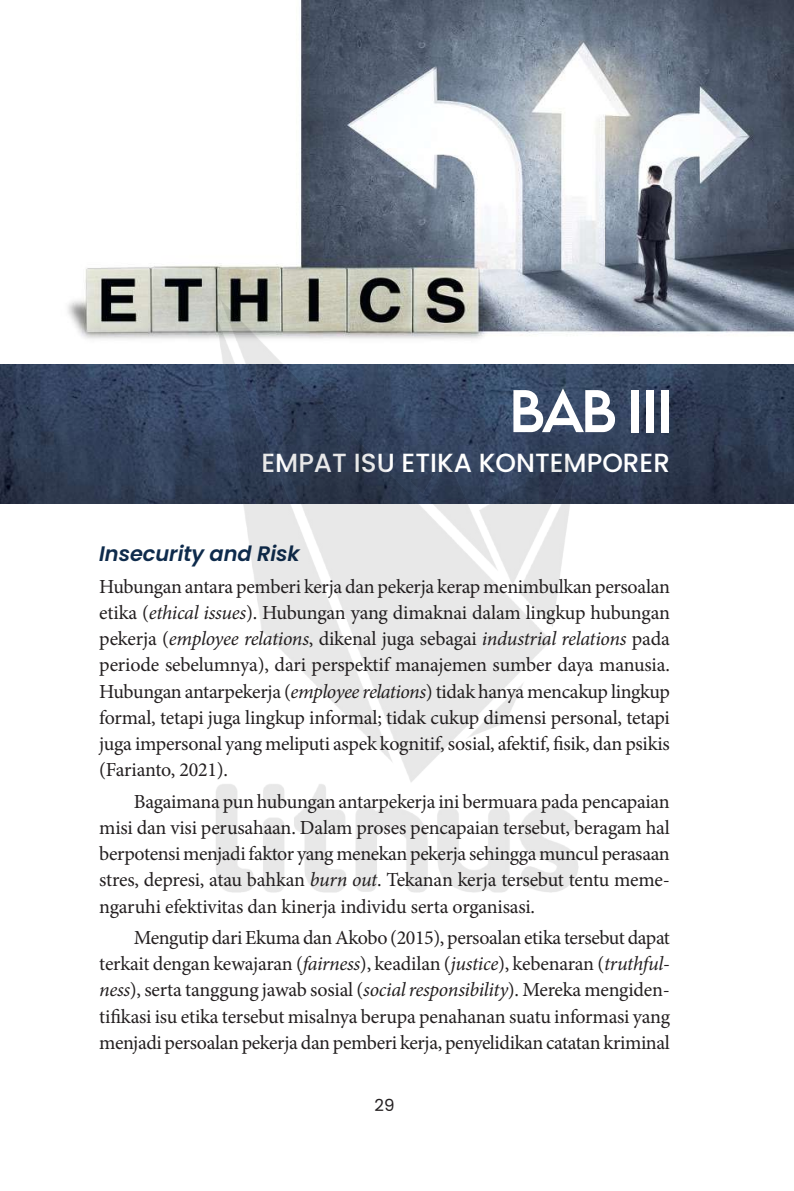
<style>
.page{position:relative;width:794px;height:1191px;background:#fff}
.page>*{position:absolute;margin:0;border:0;box-sizing:border-box;transform-origin:0 0}
.t1{font:56px "Ubiquitous";letter-spacing:.035em;color:#fff}
.t2{font:500 26.25px "Poppins";color:#fff}
.t3{font:italic 600 21px "Poppins";letter-spacing:-.005em;color:#0e2b4c}
.t4{font:19.95px/26.2px "Minion Pro";letter-spacing:-.015em;color:#231f20;text-align:justify}
.t5{font:16.62px "Poppins";color:#231f20}
.s1{font-style:italic}
</style>
<div class="page">
<img style="left:0;top:0;width:794px;height:893px">
<img style="left:1px;top:365px;width:792px;height:139px">
<img style="left:215px;top:298px;width:364px;height:594px">
<h1 class="t1" style="left:512px;top:376px;width:159px">BAB III</h1>
<h2 class="t2" style="left:261px;top:448px;width:410px">EMPAT ISU ETIKA KONTEMPORER</h2>
<p class="t3" style="left:99px;top:542px;width:202px">Insecurity and Risk</p>
<p class="t4" style="left:99px;top:573px;width:572px">Hubungan antara pemberi kerja dan pekerja kerap menimbulkan persoalan etika (<span class="s1">ethical issues</span>). Hubungan yang dimaknai dalam lingkup hubungan pekerja (<span class="s1">employee relations</span>, dikenal juga sebagai <span class="s1">industrial relations</span> pada periode sebelumnya), dari perspektif manajemen sumber daya manusia.<br>Hubungan antarpekerja (<span class="s1">employee relations</span>) tidak hanya mencakup lingkup formal, tetapi juga lingkup informal; tidak cukup dimensi personal, tetapi juga impersonal yang meliputi aspek kognitif, sosial, afektif, fisik, dan psikis (Farianto, 2021).</p>
<p class="t4" style="left:99px;top:788px;width:572px;text-indent:35px">Bagaimana pun hubungan antarpekerja ini bermuara pada pencapaian misi dan visi perusahaan. Dalam proses pencapaian tersebut, beragam hal berpotensi menjadi faktor yang menekan pekerja sehingga muncul perasaan stres, depresi, atau bahkan <span class="s1">burn out</span>. Tekanan kerja tersebut tentu meme&shy;ngaruhi efektivitas dan kinerja individu serta organisasi.</p>
<p class="t4" style="left:99px;top:924px;width:572px;text-indent:35px">Mengutip dari Ekuma dan Akobo (2015), persoalan etika tersebut dapat terkait dengan kewajaran (<span class="s1">fairness</span>), keadilan (<span class="s1">justice</span>), kebenaran (<span class="s1">truthful&shy;ness</span>), serta tanggung jawab sosial (<span class="s1">social responsibility</span>). Mereka mengiden&shy;tifikasi isu etika tersebut misalnya berupa penahanan suatu informasi yang menjadi persoalan pekerja dan pemberi kerja, penyelidikan catatan kriminal</p>
<p class="t5" style="left:374px;top:1095px;width:22px">29</p>
</div>
